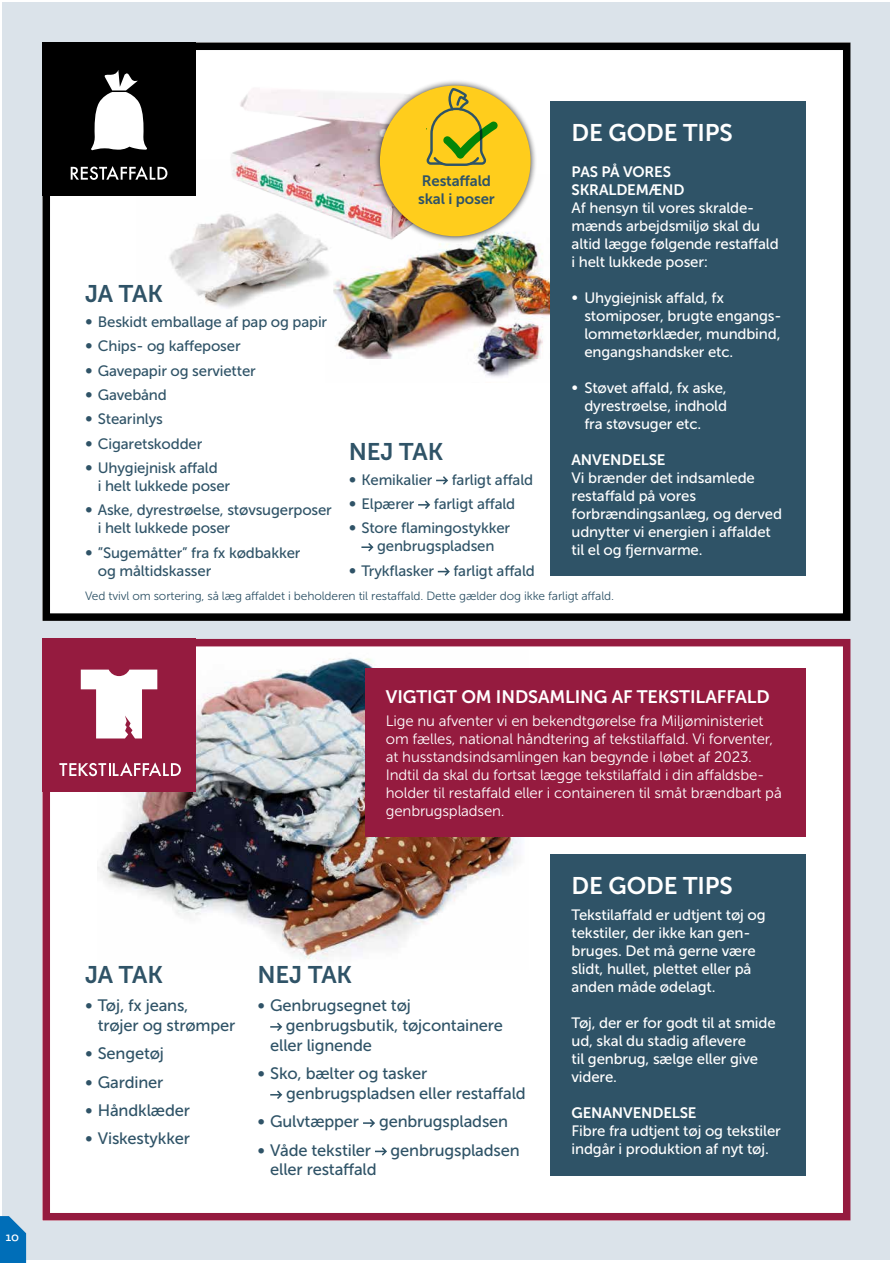
<style>
.page{position:relative;width:893px;height:1263px;background:#fff}
.page>*{position:absolute;margin:0;border:0;box-sizing:border-box;transform-origin:0 0}
.t1{font:24px "Museo Sans 700";letter-spacing:-.005em;color:#2f5367}
.t2{font:24px "Museo Sans 700";letter-spacing:-.005em;color:#fff}
.t3{font:18px "Museo Sans 700";letter-spacing:-.005em;color:#fff}
.t4{font:16.5px/28.3px "Museo Sans 500";letter-spacing:-.01em;color:#2f5367}
.t5{font:15px/18px "Museo Sans 500";letter-spacing:-.01em;color:#fff}
.t6{font:15px/24.3px "Museo Sans 500";letter-spacing:-.01em;color:#2f5367}
.t7{font:15px/18px "Museo Sans 300";letter-spacing:-.01em;color:#fff}
.t8{font:15px/18px "Museo Sans 700";letter-spacing:-.01em;color:#fff}
.t9{font:15px/18px "Museo Sans 700";letter-spacing:-.01em;color:#2f5367}
.t10{font:12px "Museo Sans 300";letter-spacing:-.01em;color:#2f5367}
.t11{font:12px "Signa Normal";color:#fff}
.s1{font-size:15px}
</style>
<div class="page">
<div style="left:3px;top:3px;width:887px;height:1257px;background:#dbe3ea"></div>
<div style="left:43px;top:642px;width:807px;height:578px;background:#fff"></div>
<div style="left:43px;top:43px;width:807px;height:578px;background:#fff"></div>
<img style="left:333px;top:243px;width:217px;height:134px">
<img style="left:169px;top:214px;width:161px;height:94px">
<img style="left:225px;top:88px;width:148px;height:155px">
<div style="left:43px;top:43px;width:807px;height:578px;border:8px solid #000"></div>
<img style="left:98px;top:658px;width:430px;height:302px">
<div style="left:43px;top:639px;width:807px;height:581px;border:8px solid #951b3f"></div>
<svg style="left:436px;top:476px;width:12px;height:9px"></svg>
<svg style="left:418px;top:500px;width:12px;height:9px"></svg>
<svg style="left:361px;top:543px;width:12px;height:8px"></svg>
<svg style="left:438px;top:567px;width:12px;height:9px"></svg>
<div style="left:550px;top:101px;width:255px;height:475px;background:#2f5367"></div>
<div style="left:43px;top:43px;width:153px;height:153px;background:#000"></div>
<svg style="left:71px;top:166px;width:96px;height:14px"></svg>
<svg style="left:91px;top:70px;width:56px;height:80px"></svg>
<div style="left:43px;top:639px;width:153px;height:153px;background:#951b3f"></div>
<svg style="left:59px;top:762px;width:122px;height:14px"></svg>
<svg style="left:81px;top:670px;width:76px;height:68px"></svg>
<div style="left:373px;top:79px;width:164px;height:164px;background:#000;opacity:.75"></div>
<div style="left:380px;top:86px;width:151px;height:150px;background:#ffcd1c;border-radius:50%"></div>
<svg style="left:424px;top:86px;width:74px;height:79px"></svg>
<div style="left:550px;top:854px;width:255px;height:321px;background:#2f5367"></div>
<div style="left:365px;top:669px;width:440px;height:168px;background:#951b3f"></div>
<svg style="left:270px;top:1022px;width:12px;height:9px"></svg>
<svg style="left:270px;top:1090px;width:12px;height:9px"></svg>
<svg style="left:363px;top:1119px;width:12px;height:8px"></svg>
<svg style="left:375px;top:1147px;width:12px;height:9px"></svg>
<svg style="left:0;top:1216px;width:26px;height:47px"></svg>
<p class="t11" style="left:6px;top:1230px;width:15px">10</p>
<p class="t9" style="left:418px;top:171px;width:78px">Restaffald skal i poser</p>
<h1 class="t1" style="left:85px;top:281px;width:79px">JA TAK</h1>
<p class="t6" style="left:85px;top:309px;width:244px">∞ Beskidt emballage af pap og papir ∞ Chips- og kaffeposer<br>∞ Gavepapir og servietter<br>∞ Gavebånd<br>∞ Stearinlys<br>∞ Cigaretskodder<br>∞ Uhygiejnisk affald</p>
<p class="t6" style="left:85px;top:474px;width:248px;text-indent:13px">i helt lukkede poser<br>∞ Aske, dyrestrøelse, støvsugerposer</p>
<p class="t6" style="left:85px;top:516px;width:217px;text-indent:13px">i helt lukkede poser<br>∞ ”Sugemåtter” fra fx kødbakker</p>
<p class="t6" style="left:98px;top:558px;width:115px">og måltidskasser</p>
<h1 class="t1" style="left:349px;top:439px;width:96px">NEJ TAK</h1>
<p class="t6" style="left:349px;top:467px;width:85px">∞ Kemikalier</p>
<p class="t6" style="left:452px;top:467px;width:83px">farligt affald</p>
<p class="t6" style="left:349px;top:492px;width:67px">∞ Elpærer</p>
<p class="t6" style="left:349px;top:492px;width:168px;text-indent:85px">farligt affald ∞ Store flamingostykker</p>
<p class="t6" style="left:349px;top:534px;width:147px;text-indent:28px">genbrugspladsen ∞ Trykflasker</p>
<p class="t6" style="left:453px;top:559px;width:83px">farligt affald</p>
<h1 class="t2" style="left:572px;top:119px;width:163px">DE GODE TIPS</h1>
<p class="t8" style="left:572px;top:162px;width:114px">PAS PÅ VORES<br>SKRALDEMÆND</p>
<p class="t5" style="left:572px;top:198px;width:209px">Af hensyn til vores skralde&shy;mænds arbejdsmiljø skal du altid lægge følgende restaffald i helt lukkede poser:</p>
<p class="t5" style="left:584px;top:288px;width:199px;text-indent:-13px">• Uhygiejnisk affald, fx stomiposer, brugte engangs&shy;lommetørklæder, mundbind, engangshandsker etc.</p>
<p class="t5" style="left:584px;top:378px;width:144px;text-align:justify;text-indent:-13px">• Støvet affald, fx aske, dyrestrøelse, indhold fra støvsuger etc.</p>
<p class="t8" style="left:572px;top:450px;width:96px">ANVENDELSE</p>
<p class="t5" style="left:572px;top:468px;width:212px">Vi brænder det indsamlede restaffald på vores forbrændingsanlæg, og derved udnytter vi energien i affaldet til el og fjernvarme.</p>
<p class="t10" style="left:85px;top:589px;width:530px">Ved tvivl om sortering, så læg affaldet i beholderen til restaffald. Dette gælder dog ikke farligt affald.</p>
<h1 class="t1" style="left:85px;top:961px;width:79px">JA TAK</h1>
<p class="t4" style="left:98px;top:996px;width:139px;line-height:19.8px;text-indent:-13px"><span class="s1">∞</span> Tøj, fx jeans,<br>trøjer og strømper</p>
<p class="t4" style="left:85px;top:1040px;width:106px"><span class="s1">∞</span> Sengetøj<br><span class="s1">∞</span> Gardiner<br><span class="s1">∞</span> Håndklæder <span class="s1">∞</span> Viskestykker</p>
<p class="t3" style="left:386px;top:687px;width:385px">VIGTIGT OM INDSAMLING AF TEKSTILAFFALD</p>
<p class="t7" style="left:386px;top:712px;width:397px">Lige nu afventer vi en bekendtgørelse fra Miljøministeriet om fælles, national håndtering af tekstilaffald. Vi forventer, at husstandsindsamlingen kan begynde i løbet af 2023.<br>Indtil da skal du fortsat lægge tekstilaffald i din affaldsbe&shy;holder til restaffald eller i containeren til småt brændbart på genbrugspladsen.</p>
<h1 class="t1" style="left:257px;top:961px;width:96px">NEJ TAK</h1>
<p class="t4" style="left:257px;top:991px;width:155px"><span class="s1">∞</span> Genbrugsegnet tøj</p>
<p class="t4" style="left:286px;top:1011px;width:219px">genbrugsbutik, tøjcontainere</p>
<p class="t4" style="left:270px;top:1031px;width:103px">eller lignende</p>
<p class="t4" style="left:286px;top:1064px;width:241px;line-height:19.8px;text-indent:-29px"><span class="s1">∞</span> Sko, bælter og tasker genbrugspladsen eller restaffald</p>
<p class="t4" style="left:257px;top:1107px;width:264px"><span class="s1">∞</span> Gulvtæpper genbrugspladsen <span class="s1">∞</span> Våde tekstiler genbrugspladsen</p>
<p class="t4" style="left:270px;top:1156px;width:108px">eller restaffald</p>
<h1 class="t2" style="left:572px;top:872px;width:163px">DE GODE TIPS</h1>
<p class="t5" style="left:572px;top:906px;width:196px">Tekstilaffald er udtjent tøj og tekstiler, der ikke kan gen&shy;bruges. Det må gerne være slidt, hullet, plettet eller på anden måde ødelagt.</p>
<p class="t5" style="left:572px;top:1014px;width:206px">Tøj, der er for godt til at smide ud, skal du stadig aflevere<br>til genbrug, sælge eller give videre.</p>
<p class="t8" style="left:572px;top:1104px;width:126px">GENANVENDELSE</p>
<p class="t5" style="left:572px;top:1122px;width:211px">Fibre fra udtjent tøj og tekstiler indgår i produktion af nyt tøj.</p>
</div>
